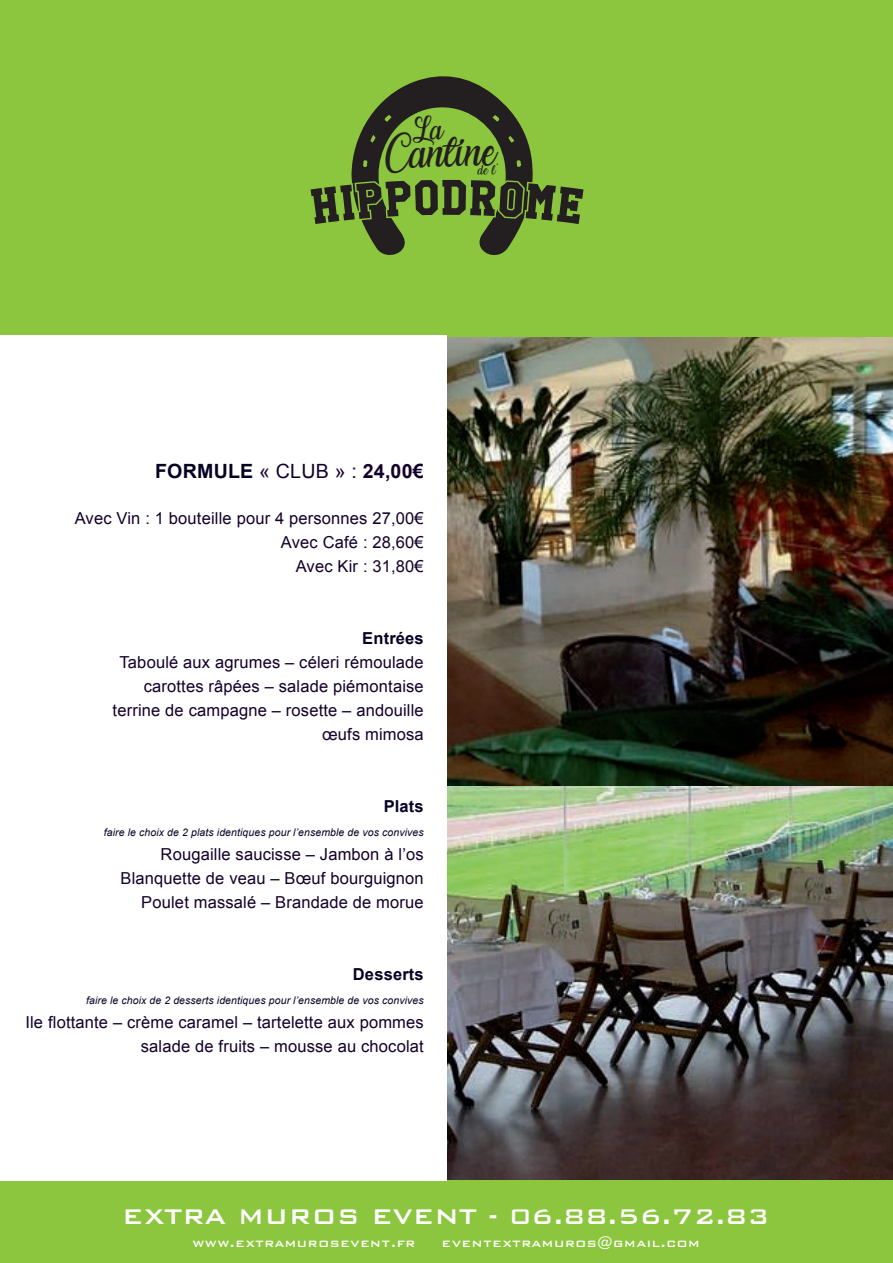
<style>
.page{position:relative;width:893px;height:1263px;background:#fff}
.page>*{position:absolute;margin:0;border:0;box-sizing:border-box;transform-origin:0 0}
.t1{font:32.25px "Laughing and Smiling";color:#231f20}
.t2{font:500 28.35px "Bank Gothic BT";letter-spacing:.01em;color:#fff}
.t3{font:22.05px "Laughing and Smiling";color:#231f20}
.t4{font:700 19.65px "Arial";letter-spacing:.01em;color:#060224}
.t5{font:16.5px/24px "Arial";letter-spacing:.01em;color:#13002a;text-align:right}
.t6{font:700 16.5px "Arial";letter-spacing:.01em;color:#060224}
.t7{font:500 15px "Bank Gothic BT";letter-spacing:.045em;color:#fff}
.t8{font:italic 10.5px "Arial";letter-spacing:.01em;color:#060224}
.t9{font:10.2px "Laughing and Smiling";color:#231f20}
.s1{font-weight:400;color:#13002a}
.s2{color:#13002a}
</style>
<div class="page">
<img style="left:447px;top:785px;width:446px;height:395px">
<img style="left:447px;top:336px;width:446px;height:449px">
<div style="left:0;top:0;width:893px;height:336px;background:#8bc63e"></div>
<div style="left:0;top:1180px;width:893px;height:83px;background:#8bc63e"></div>
<div style="left:0;top:335px;width:447px;height:845px;background:#fff"></div>
<svg style="left:310px;top:76px;width:274px;height:179px"></svg>
<h3 class="t3" style="left:412px;top:114px;width:33px">La</h3>
<h1 class="t1" style="left:384px;top:131px;width:113px;rotate:-2deg">Cantine</h1>
<p class="t9" style="left:478px;top:163px;width:23px">de l’</p>
<p class="t4" style="left:155px;top:458px;width:270px">FORMULE <span class="s1">« CLUB » :</span> <span class="s2">24,00€</span></p>
<p class="t5" style="left:75px;top:506px;width:350px">Avec Vin : 1 bouteille pour 4 personnes 27,00€<br>Avec Café : 28,60€<br>Avec Kir : 31,80€</p>
<p class="t6" style="left:362px;top:627px;width:63px">Entrées</p>
<p class="t5" style="left:113px;top:650px;width:313px">Taboulé aux agrumes – céleri rémoulade carottes râpées – salade piémontaise terrine de campagne – rosette – andouille œufs mimosa</p>
<p class="t6" style="left:384px;top:795px;width:42px">Plats</p>
<p class="t8" style="left:104px;top:825px;width:321px">faire le choix de 2 plats identiques pour l’ensemble de vos convives</p>
<p class="t5" style="left:121px;top:842px;width:305px">Rougaille saucisse – Jambon à l’os<br>Blanquette de veau – Bœuf bourguignon<br>Poulet massalé – Brandade de morue</p>
<p class="t6" style="left:353px;top:963px;width:72px">Desserts</p>
<p class="t8" style="left:86px;top:993px;width:339px">faire le choix de 2 desserts identiques pour l’ensemble de vos convives</p>
<p class="t5" style="left:25px;top:1010px;width:400px">Ile flottante – crème caramel – tartelette aux pommes salade de fruits – mousse au chocolat</p>
<h2 class="t2" style="left:122px;top:1201px;width:649px">EXTRA MUROS EVENT - 06.88.56.72.83</h2>
<p class="t7" style="left:192px;top:1235px;width:224px">www.extramurosevent.fr</p>
<p class="t7" style="left:442px;top:1235px;width:259px">eventextramuros@gmail.com</p>
</div>
